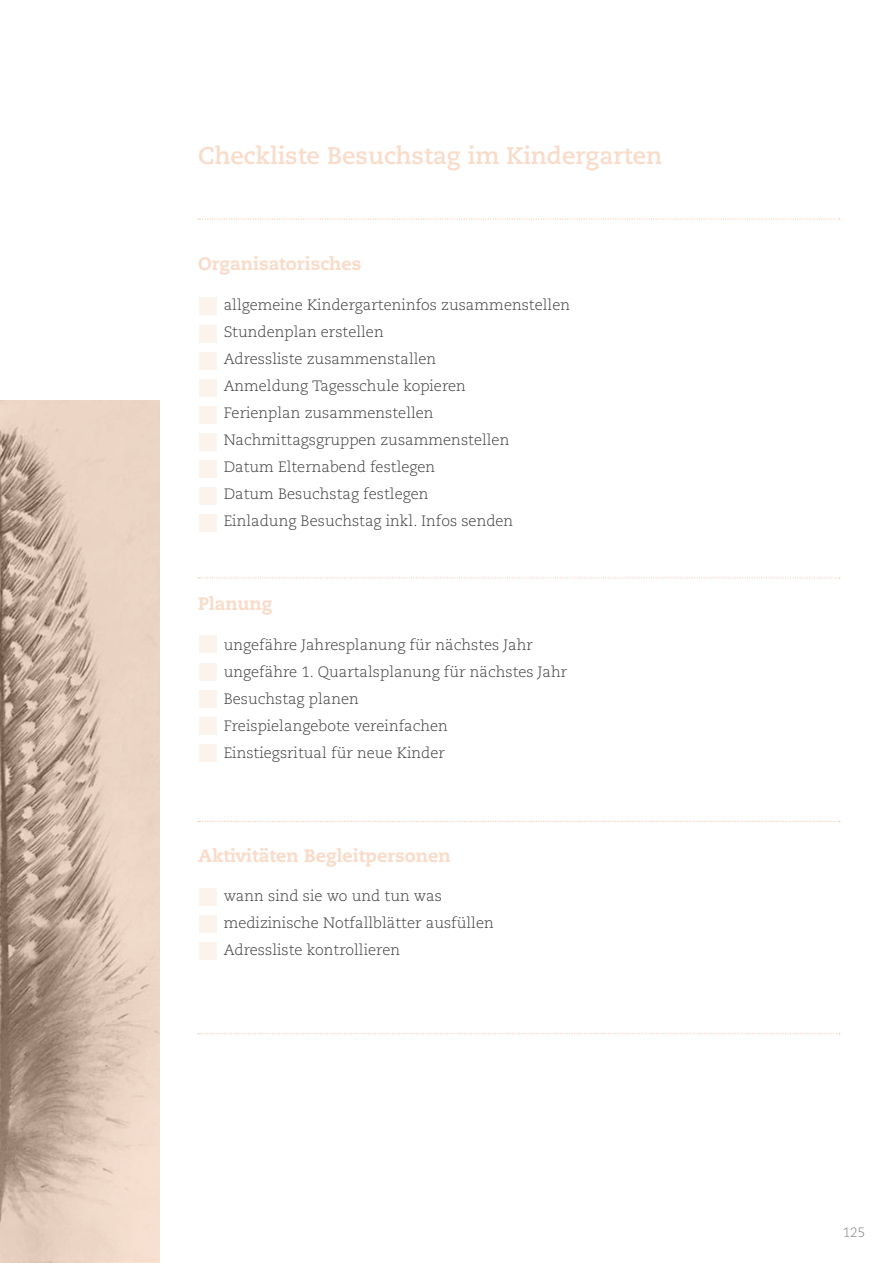
<style>
.page{position:relative;width:893px;height:1263px;background:#fff}
.page>*{position:absolute;margin:0;border:0;box-sizing:border-box;transform-origin:0 0}
.t1{font:700 24px "Caecilia";color:#f9dbc9}
.t2{font:800 18px "Caecilia";color:#f9dbc9}
.t3{font:300 15px/27px "Caecilia";color:#3e3e3f}
.t4{font:300 13.5px "Caecilia";color:#808285}
</style>
<div class="page">
<svg style="left:0;top:401px;width:159px;height:862px;background:#d2baaa"></svg>
<div style="left:199px;top:297px;width:17px;height:17px;background:#fcf3ed"></div>
<div style="left:199px;top:325px;width:17px;height:17px;background:#fcf3ed"></div>
<div style="left:199px;top:352px;width:17px;height:17px;background:#fcf3ed"></div>
<div style="left:199px;top:379px;width:17px;height:17px;background:#fcf3ed"></div>
<div style="left:199px;top:406px;width:17px;height:17px;background:#fcf3ed"></div>
<div style="left:199px;top:433px;width:17px;height:17px;background:#fcf3ed"></div>
<div style="left:199px;top:460px;width:17px;height:17px;background:#fcf3ed"></div>
<div style="left:199px;top:487px;width:17px;height:17px;background:#fcf3ed"></div>
<div style="left:199px;top:514px;width:17px;height:17px;background:#fcf3ed"></div>
<div style="left:199px;top:636px;width:17px;height:17px;background:#fcf3ed"></div>
<div style="left:199px;top:664px;width:17px;height:17px;background:#fcf3ed"></div>
<div style="left:199px;top:691px;width:17px;height:17px;background:#fcf3ed"></div>
<div style="left:199px;top:718px;width:17px;height:17px;background:#fcf3ed"></div>
<div style="left:199px;top:745px;width:17px;height:17px;background:#fcf3ed"></div>
<div style="left:199px;top:888px;width:17px;height:18px;background:#fcf3ed"></div>
<div style="left:199px;top:915px;width:17px;height:18px;background:#fcf3ed"></div>
<div style="left:199px;top:942px;width:17px;height:18px;background:#fcf3ed"></div>
<svg style="left:198px;top:219px;width:642px;height:1px"></svg>
<svg style="left:198px;top:577px;width:642px;height:1px"></svg>
<svg style="left:198px;top:821px;width:642px;height:1px"></svg>
<svg style="left:198px;top:1033px;width:642px;height:1px"></svg>
<h1 class="t1" style="left:198px;top:141px;width:465px">Checkliste Besuchstag im Kindergarten</h1>
<p class="t2" style="left:198px;top:253px;width:165px">Organisatorisches</p>
<p class="t3" style="left:224px;top:291px;width:348px">allgemeine Kindergarteninfos zusammenstellen Stundenplan erstellen<br>Adressliste zusammenstallen<br>Anmeldung Tagesschule kopieren<br>Ferienplan zusammenstellen Nachmittagsgruppen zusammenstellen<br>Datum Elternabend festlegen<br>Datum Besuchstag festlegen<br>Einladung Besuchstag inkl. Infos senden</p>
<p class="t2" style="left:198px;top:593px;width:76px">Planung</p>
<p class="t3" style="left:224px;top:631px;width:345px">ungefähre Jahresplanung für nächstes Jahr ungefähre 1. Quartalsplanung für nächstes Jahr Besuchstag planen<br>Freispielangebote vereinfachen<br>Einstiegsritual für neue Kinder</p>
<p class="t2" style="left:198px;top:844px;width:254px">Aktivitäten Begleitpersonen</p>
<p class="t3" style="left:224px;top:883px;width:272px">wann sind sie wo und tun was medizinische Notfallblätter ausfüllen<br>Adressliste kontrollieren</p>
<p class="t4" style="left:843px;top:1224px;width:24px">125</p>
</div>
